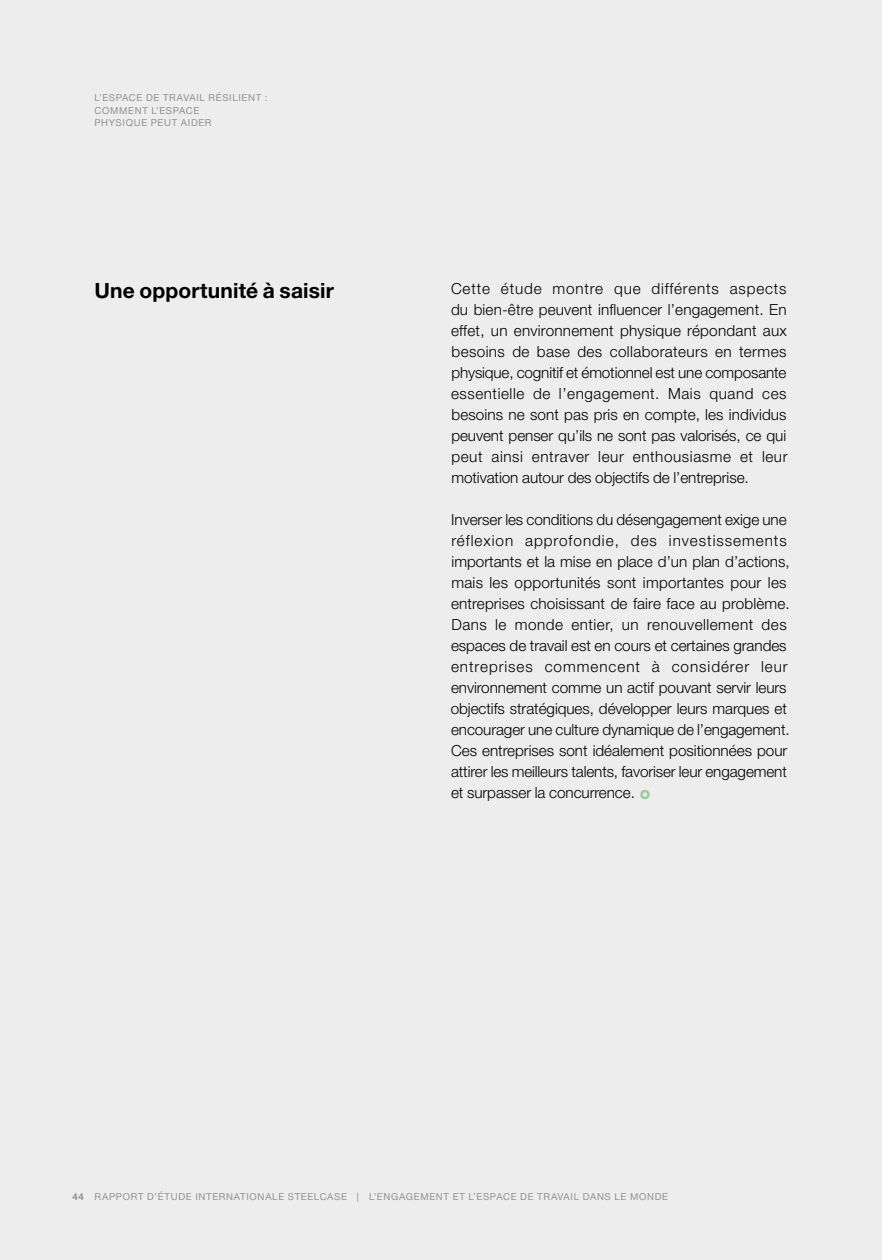
<style>
.page{position:relative;width:882px;height:1260px;background:#ededed}
.page>*{position:absolute;margin:0;border:0;box-sizing:border-box;transform-origin:0 0}
.t1{font:700 21px "Helvetica Neue LT Pro";letter-spacing:.005em;color:#000}
.t2{font:300 15.4px/21px "Helvetica Neue LT Pro";letter-spacing:-.005em;color:#000;text-align:justify}
.t3{font:9.62px/12.2px "Helvetica Neue LT Pro";letter-spacing:.07em;color:#929292}
.s1{font-weight:900;font-size:31.5px;color:#9ccd9a}
.s2{font-weight:700}
</style>
<div class="page">
<p class="t3" style="left:94px;top:92px;width:175px">L’ESPACE DE TRAVAIL RÉSILIENT :<br>COMMENT L’ESPACE<br>PHYSIQUE PEUT AIDER</p>
<h1 class="t1" style="left:94px;top:278px;width:241px">Une opportunité à saisir</h1>
<p class="t2" style="left:451px;top:278px;width:338px">Cette étude montre que différents aspects du bien-être peuvent influencer l’engagement. En effet, un environnement physique répondant aux besoins de base des collaborateurs en termes physique, cognitif et émotionnel est une composante essentielle de l’engagement. Mais quand ces besoins ne sont pas pris en compte, les individus peuvent penser qu’ils ne sont pas valorisés, ce qui peut ainsi entraver leur enthousiasme et leur motivation autour des objectifs de l’entreprise.</p>
<p class="t2" style="left:451px;top:509px;width:340px;text-align:left">Inverser les conditions du désengagement exige une réflexion approfondie, des investissements importants et la mise en place d’un plan d’actions, mais les opportunités sont importantes pour les entreprises choisissant de faire face au problème.<br>Dans le monde entier, un renouvellement des espaces de travail est en cours et certaines grandes entreprises commencent à considérer leur environnement comme un actif pouvant servir leurs objectifs stratégiques, développer leurs marques et encourager une culture dynamique de l’engagement.<br>Ces entreprises sont idéalement positionnées pour attirer les meilleurs talents, favoriser leur engagement et surpasser la concurrence. <span class="s1">°</span></p>
<p class="t3" style="left:72px;top:1190px;width:597px"><span class="s2">44</span> RAPPORT D’ÉTUDE INTERNATIONALE STEELCASE | L’ENGAGEMENT ET L’ESPACE DE TRAVAIL DANS LE MONDE</p>
</div>
